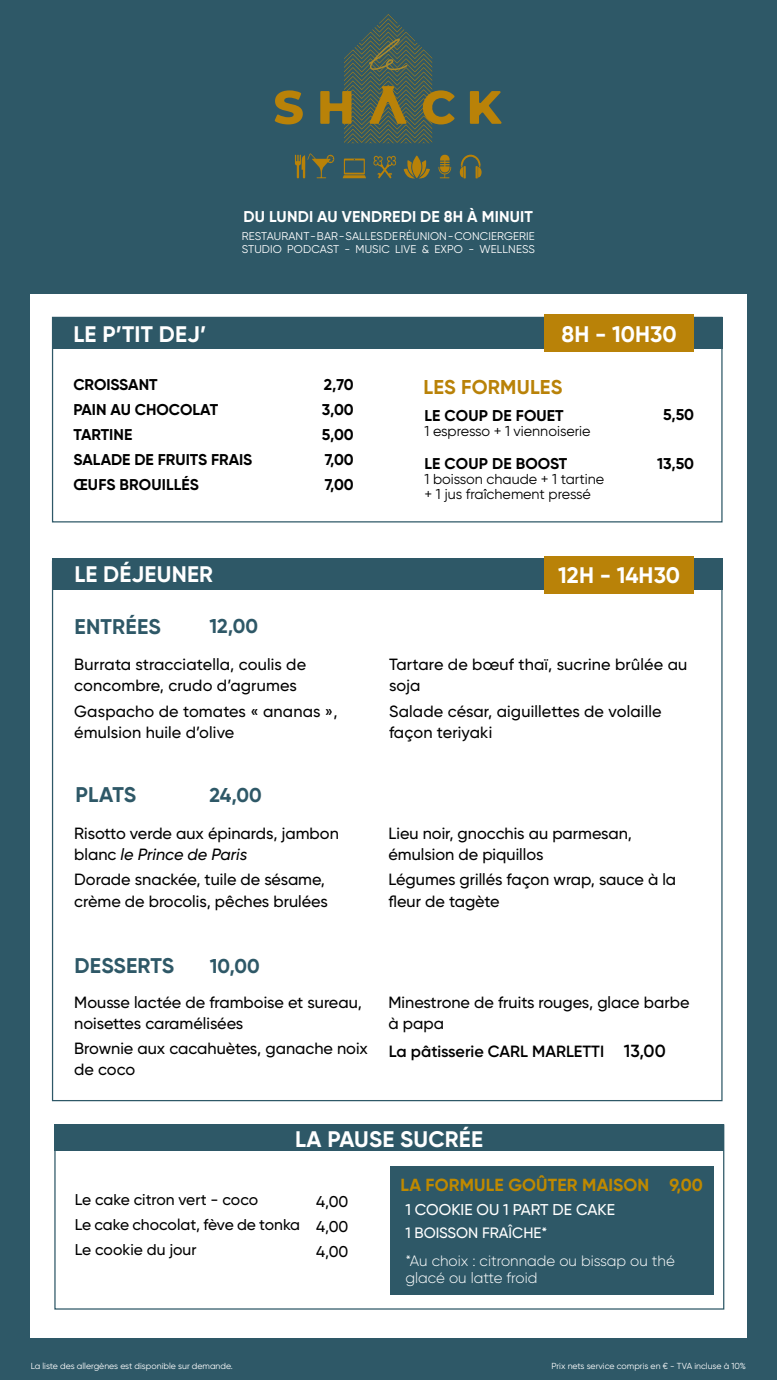
<style>
.page{position:relative;width:777px;height:1380px;background:#fff}
.page>*{position:absolute;margin:0;border:0;box-sizing:border-box;transform-origin:0 0}
.t1{font:700 22.5px "Gilroy";letter-spacing:.005em;color:#fff}
.t2{font:700 21.25px "Gilroy";letter-spacing:.01em;color:#2e5867}
.t3{font:700 20px "Gilroy";color:#2e5867}
.t4{font:700 20px "Gilroy";letter-spacing:.01em;color:#b98208}
.t5{font:700 17.5px "Gilroy";letter-spacing:.01em;color:#bf8900}
.t6{font:500 16.25px/21.2px "Gilroy";color:#000}
.t7{font:600 16.25px "Gilroy";color:#000}
.t8{font:700 15.62px/25px "Gilroy";color:#000}
.t9{font:500 15.62px/25px "Gilroy";color:#000;text-align:justify}
.t10{font:700 15.62px "Gilroy";letter-spacing:.01em;color:#fff}
.t11{font:500 15.62px "Gilroy";color:#fff}
.t12{font:300 15px/16.2px "Gilroy";color:#fff}
.t13{font:500 15px "Gilroy";color:#fff}
.t14{font:14.38px/15px "Gilroy";color:#000}
.t15{font:11.25px/12.5px "Gilroy";letter-spacing:.01em;color:#fff}
.t16{font:8.75px "Gilroy";color:#fff}
.s1{font-style:italic}
.s2{font-size:17.5px}
</style>
<div class="page">
<div style="left:0;top:0;width:776px;height:1380px;background:#2e5867"></div>
<div style="left:30px;top:294px;width:716px;height:1043px;background:#fff"></div>
<div style="left:390px;top:1167px;width:323px;height:128px;background:#2e5867"></div>
<div style="left:54px;top:1124px;width:669px;height:27px;background:#2e5867"></div>
<div style="left:52px;top:558px;width:670px;height:32px;background:#2e5867"></div>
<div style="left:544px;top:556px;width:149px;height:37px;background:#b98208"></div>
<div style="left:52px;top:317px;width:670px;height:32px;background:#2e5867"></div>
<div style="left:544px;top:315px;width:149px;height:37px;background:#b98208"></div>
<svg style="left:469px;top:91px;width:32px;height:33px"></svg>
<svg style="left:274px;top:90px;width:29px;height:34px"></svg>
<svg style="left:320px;top:14px;width:134px;height:129px"></svg>
<svg style="left:373px;top:155px;width:24px;height:23px"></svg>
<svg style="left:438px;top:155px;width:13px;height:23px"></svg>
<svg style="left:342px;top:159px;width:24px;height:19px"></svg>
<svg style="left:295px;top:153px;width:39px;height:25px"></svg>
<svg style="left:403px;top:156px;width:26px;height:22px"></svg>
<svg style="left:459px;top:155px;width:22px;height:23px"></svg>
<p class="t10" style="left:243px;top:208px;width:291px">DU LUNDI AU VENDREDI DE 8H À MINUIT</p>
<p class="t15" style="left:242px;top:230px;width:294px">RESTAURANT - BAR - SALLES DE RÉUNION - CONCIERGERIE<br>STUDIO PODCAST - MUSIC LIVE &amp; EXPO - WELLNESS</p>
<h1 class="t1" style="left:73px;top:322px;width:134px">LE P’TIT DEJ’</h1>
<h1 class="t1" style="left:561px;top:322px;width:117px">8H - 10H30</h1>
<p class="t8" style="left:73px;top:373px;width:180px">CROISSANT<br>PAIN AU CHOCOLAT<br>TARTINE<br>SALADE DE FRUITS FRAIS<br>ŒUFS BROUILLÉS</p>
<p class="t8" style="left:322px;top:372px;width:33px;text-align:justify">2,70<br>3,00<br>5,00<br>7,00<br>7,00</p>
<p class="t4" style="left:423px;top:376px;width:140px">LES FORMULES</p>
<p class="t8" style="left:424px;top:403px;width:140px">LE COUP DE FOUET</p>
<p class="t14" style="left:424px;top:423px;width:167px">1 espresso + 1 viennoiserie</p>
<p class="t8" style="left:424px;top:452px;width:144px">LE COUP DE BOOST</p>
<p class="t14" style="left:424px;top:472px;width:181px">1 boisson chaude + 1 tartine + 1 jus fraîchement pressé</p>
<p class="t8" style="left:663px;top:403px;width:32px">5,50</p>
<p class="t8" style="left:657px;top:451px;width:38px">13,50</p>
<h1 class="t1" style="left:74px;top:562px;width:140px">LE DÉJEUNER</h1>
<h1 class="t1" style="left:558px;top:563px;width:123px">12H - 14H30</h1>
<h2 class="t2" style="left:75px;top:614px;width:88px">ENTRÉES</h2>
<p class="t3" style="left:209px;top:615px;width:50px">12,00</p>
<p class="t6" style="left:74px;top:653px;width:233px">Burrata stracciatella, coulis de concombre, crudo d’agrumes</p>
<p class="t6" style="left:74px;top:701px;width:264px">Gaspacho de tomates « ananas », émulsion huile d’olive</p>
<h2 class="t2" style="left:75px;top:783px;width:62px">PLATS</h2>
<p class="t6" style="left:74px;top:823px;width:266px">Risotto verde aux épinards, jambon blanc <span class="s1">le Prince de Paris</span></p>
<p class="t6" style="left:74px;top:869px;width:255px">Dorade snackée, tuile de sésame, crème de brocolis, pêches brulées</p>
<p class="t3" style="left:209px;top:784px;width:54px">24,00</p>
<h2 class="t2" style="left:75px;top:954px;width:101px">DESSERTS</h2>
<p class="t3" style="left:210px;top:955px;width:51px">10,00</p>
<p class="t6" style="left:74px;top:991px;width:289px">Mousse lactée de framboise et sureau, noisettes caramélisées</p>
<p class="t6" style="left:74px;top:1038px;width:295px">Brownie aux cacahuètes, ganache noix de coco</p>
<p class="t6" style="left:389px;top:653px;width:300px">Tartare de bœuf thaï, sucrine brûlée au soja</p>
<p class="t6" style="left:389px;top:701px;width:274px">Salade césar, aiguillettes de volaille façon teriyaki</p>
<p class="t6" style="left:388px;top:823px;width:245px">Lieu noir, gnocchis au parmesan, émulsion de piquillos</p>
<p class="t6" style="left:388px;top:869px;width:289px">Légumes grillés façon wrap, sauce à la fleur de tagète</p>
<p class="t6" style="left:388px;top:991px;width:302px">Minestrone de fruits rouges, glace barbe à papa</p>
<p class="t7" style="left:389px;top:1044px;width:278px">La pâtisserie CARL MARLETTI <span class="s2">13,00</span></p>
<h1 class="t1" style="left:295px;top:1127px;width:189px">LA PAUSE SUCRÉE</h1>
<p class="t9" style="left:75px;top:1188px;width:226px;text-align:left">Le cake citron vert - coco<br>Le cake chocolat, fève de tonka<br>Le cookie du jour</p>
<p class="t9" style="left:316px;top:1189px;width:34px">4,00<br>4,00<br>4,00</p>
<p class="t16" style="left:31px;top:1361px;width:204px">La liste des allergènes est disponible sur demande.</p>
<p class="t5" style="left:400px;top:1175px;width:250px">LA FORMULE GOÛTER MAISON</p>
<p class="t11" style="left:405px;top:1201px;width:211px">1 COOKIE OU 1 PART DE CAKE</p>
<p class="t13" style="left:405px;top:1225px;width:143px">1 BOISSON FRAÎCHE*</p>
<p class="t12" style="left:405px;top:1254px;width:271px">*Au choix : citronnade ou bissap ou thé glacé ou latte froid</p>
<p class="t5" style="left:669px;top:1175px;width:35px">9,00</p>
<p class="t16" style="left:551px;top:1361px;width:196px">Prix nets service compris en € - TVA incluse à 10%</p>
</div>
